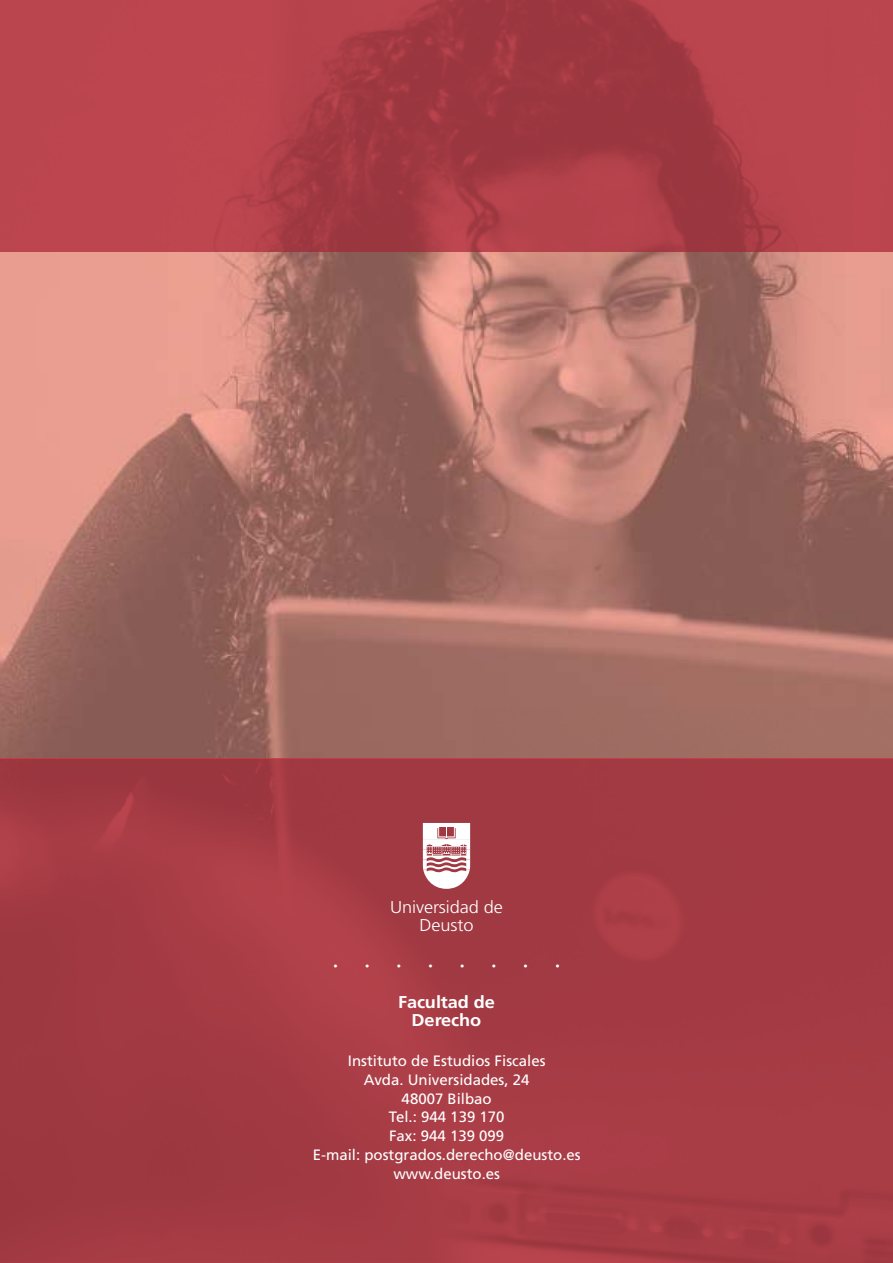
<style>
.page{position:relative;width:893px;height:1263px;background:#fff}
.page>*{position:absolute;margin:0;border:0;box-sizing:border-box;transform-origin:0 0}
.t1{font:300 17.1px/18.3px "Frutiger";letter-spacing:-.005em;color:#fff;text-align:center;scale:1.06 1}
.t2{font:700 17.1px/18.3px "Frutiger";letter-spacing:-.005em;color:#fff;text-align:center;scale:1.06 1}
.t3{font:15px/18.8px "Frutiger";color:#fff;text-align:center}
.t4{font:700 8.55px "Frutiger";color:#fff}
</style>
<div class="page">
<img style="left:0;top:253px;width:892px;height:1010px">
<svg style="left:0;top:0;width:892px;height:253px;background:#af3f49"></svg>
<svg style="left:423px;top:823px;width:47px;height:66px"></svg>
<p class="t1" style="left:390px;top:899px;width:108px">Universidad de<br>Deusto</p>
<p class="t4" style="left:333px;top:962px;width:6px">•</p>
<p class="t4" style="left:365px;top:962px;width:6px">•</p>
<p class="t4" style="left:397px;top:962px;width:6px">•</p>
<p class="t4" style="left:428px;top:962px;width:6px">•</p>
<p class="t4" style="left:460px;top:962px;width:6px">•</p>
<p class="t4" style="left:492px;top:962px;width:6px">•</p>
<p class="t4" style="left:523px;top:962px;width:6px">•</p>
<p class="t4" style="left:555px;top:962px;width:6px">•</p>
<p class="t2" style="left:398px;top:994px;width:93px">Facultad de<br>Derecho</p>
<p class="t3" style="left:313px;top:1053px;width:269px">Instituto de Estudios Fiscales<br>Avda. Universidades, 24<br>48007 Bilbao<br>Tel.: 944 139 170<br>Fax: 944 139 099<br>E-mail: postgrados.derecho@deusto.es www.deusto.es</p>
</div>
